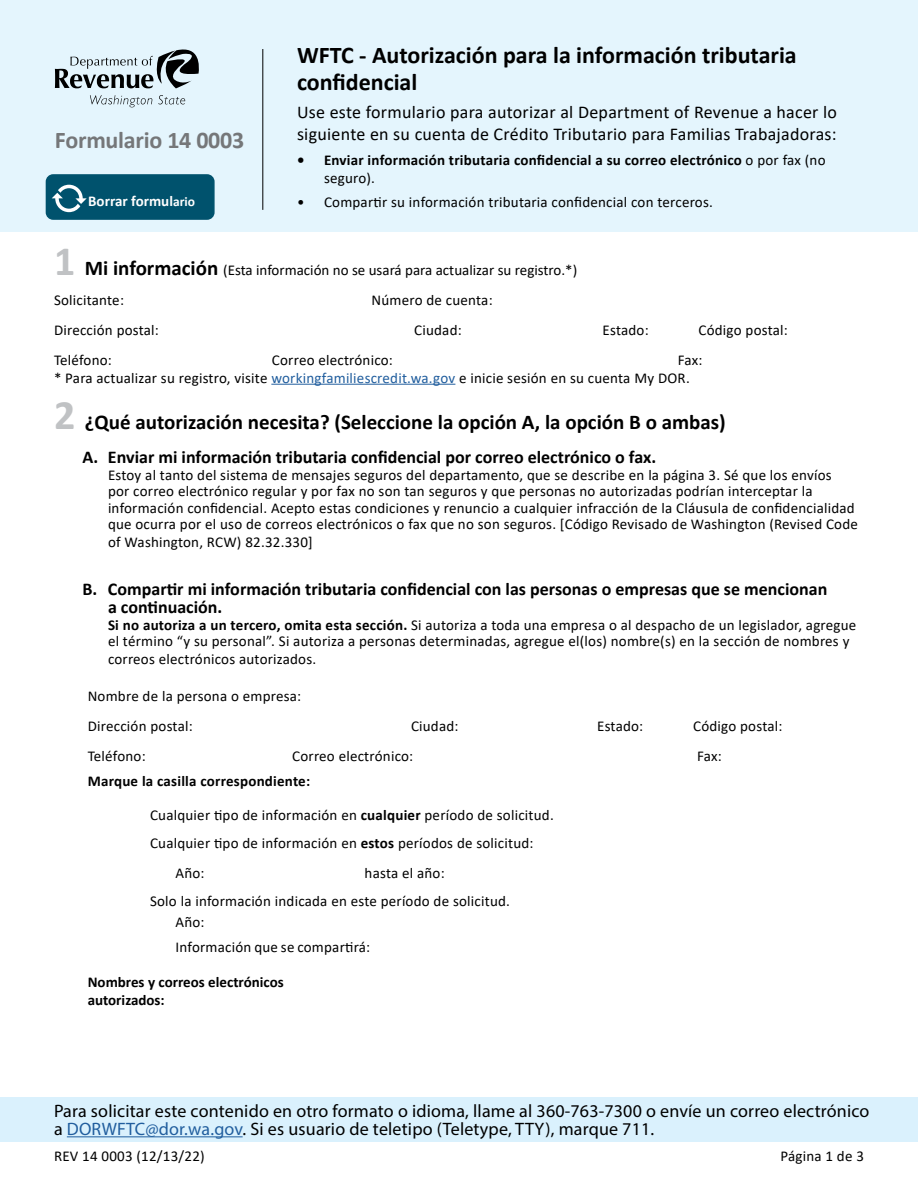
<style>
.page{position:relative;width:918px;height:1188px;background:#fff}
.page>*{position:absolute;margin:0;border:0;box-sizing:border-box;transform-origin:0 0}
.Heading_1__Title_of{font:700 24px/27px "Calibri";color:#000}
.Form_number_at_top{font:700 24px "Calibri";letter-spacing:-.01em;color:#757779}
.Heading_2{font:700 21px "Calibri";color:#000}
.Heading_3{font:700 18px/18px "Calibri";color:#000}
.t1{font:18px/18px "Myriad Pro";letter-spacing:.01em;color:#000}
.Normal__P{font:18px/21.6px "Calibri";letter-spacing:.015em;color:#000}
.Normal__P-2{font:15px/16.5px "Calibri";letter-spacing:.015em;color:#000}
.Normal__P-3{font:700 15px/18px "Calibri";letter-spacing:.015em;color:#000}
.Heading_2-2{font:15px "Calibri";color:#000}
.Heading_4{font:700 15px/18px "Calibri";color:#000}
.t2{font:700 15px "Calibri";color:#fff}
.s1{font-size:13.5px}
.s2{font-weight:400}
.s3{font-weight:700;font-size:42px;color:#c0c2c4}
.s4{font-weight:700;font-size:21px}
.s5{color:#215e9e}
.s6{font-size:42px;color:#c0c2c4}
.s7{font-weight:700}
</style>
<div class="page">
<hr style="left:271px;top:384px;width:184px;height:1px;background:#215e9e">
<div style="left:0;top:0;width:918px;height:231px;background:#e4f5fd"></div>
<svg style="left:90px;top:95px;width:62px;height:12px"></svg>
<svg style="left:158px;top:95px;width:27px;height:9px"></svg>
<svg style="left:55px;top:49px;width:144px;height:39px"></svg>
<hr style="left:262px;top:49px;width:1px;height:161px;background:#000">
<div style="left:0;top:1097px;width:918px;height:44px;background:#daf1fd"></div>
<hr style="left:67px;top:1136px;width:176px;height:1px;background:#215e9e">
<div style="left:46px;top:175px;width:168px;height:44px;background:#00526d;border-radius:7px"></div>
<svg style="left:52px;top:185px;width:35px;height:27px"></svg>
<div style="left:46px;top:174px;width:169px;height:46px;border:2px solid #00526d;border-radius:7px"></div>
<p class="Form_number_at_top" style="left:55px;top:123px;width:191px">Formulario 14 0003</p>
<p class="t2" style="left:88px;top:191px;width:108px">Borrar formul<span class="s1">ario</span></p>
<h1 class="Heading_1__Title_of" style="left:297px;top:41px;width:501px">WFTC - Autorización para la información tributaria confidencial</h1>
<p class="Normal__P" style="left:297px;top:101px;width:542px">Use este formulario para autorizar al Department of Revenue a hacer lo siguiente en su cuenta de Crédito Tributario para Familias Trabajadoras:</p>
<p class="Normal__P-3" style="left:324px;top:151px;width:503px;text-indent:-27px">• Enviar información tributaria confidencial a su correo electrónico <span class="s2">o por fax (no seguro).</span></p>
<p class="Normal__P-2" style="left:297px;top:194px;width:417px">• Compartir su información tributaria confidencial con terceros.</p>
<h2 class="Heading_2-2" style="left:54px;top:259px;width:525px"><span class="s3">1</span> <span class="s4">Mi información</span> (Esta información no se usará para actualizar su registro.*)</h2>
<p class="Normal__P-2" style="left:54px;top:291px;width:72px">Solicitante:</p>
<p class="Normal__P-2" style="left:372px;top:291px;width:123px">Número de cuenta:</p>
<p class="Normal__P-2" style="left:54px;top:321px;width:107px">Dirección postal:</p>
<p class="Normal__P-2" style="left:414px;top:321px;width:49px">Ciudad:</p>
<p class="Normal__P-2" style="left:603px;top:321px;width:48px">Estado:</p>
<p class="Normal__P-2" style="left:699px;top:321px;width:91px">Código postal:</p>
<p class="Normal__P-2" style="left:54px;top:351px;width:59px">Teléfono:</p>
<p class="Normal__P-2" style="left:272px;top:351px;width:123px">Correo electrónico:</p>
<p class="Normal__P-2" style="left:678px;top:351px;width:26px">Fax:</p>
<p class="Normal__P-2" style="left:54px;top:369px;width:637px">* Para actualizar su registro, visite <span class="s5">workingfamiliescredit.wa.gov</span> e inicie sesión en su cuenta My DOR.</p>
<h2 class="Heading_2" style="left:54px;top:407px;width:673px"><span class="s6">2</span> ¿Qué autorización necesita? (Seleccione la opción A, la opción B o ambas)</h2>
<h3 class="Heading_3" style="left:83px;top:448px;width:575px">A. Enviar mi información tributaria confidencial por correo electrónico o fax.</h3>
<p class="Normal__P-2" style="left:108px;top:466px;width:751px">Estoy al tanto del sistema de mensajes seguros del departamento, que se describe en la página 3. Sé que los envíos<br>por correo electrónico regular y por fax no son tan seguros y que personas no autorizadas podrían interceptar la información confidencial. Acepto estas condiciones y renuncio a cualquier infracción de la Cláusula de confidencialidad que ocurra por el uso de correos electrónicos o fax que no son seguros. [Código Revisado de Washington (Revised Code</p>
<p class="Normal__P-2" style="left:108px;top:534px;width:206px">of Washington, RCW) 82.32.330]</p>
<h3 class="Heading_3" style="left:108px;top:580px;width:721px;text-indent:-25px">B. Compartir mi información tributaria confidencial con las personas o empresas que se mencionan a continuación.</h3>
<p class="Normal__P-2" style="left:108px;top:616px;width:750px"><span class="s7">Si no autoriza a un tercero, omita esta sección.</span> Si autoriza a toda una empresa o al despacho de un legislador, agregue el término “y su personal”. Si autoriza a personas determinadas, agregue el(los) nombre(s) en la sección de nombres y</p>
<p class="Normal__P-2" style="left:108px;top:651px;width:210px">correos electrónicos autorizados.</p>
<p class="Normal__P-2" style="left:88px;top:688px;width:215px">Nombre de la persona o empresa:</p>
<p class="Normal__P-2" style="left:88px;top:718px;width:107px">Dirección postal:</p>
<p class="Normal__P-2" style="left:411px;top:718px;width:49px">Ciudad:</p>
<p class="Normal__P-2" style="left:597px;top:718px;width:48px">Estado:</p>
<p class="Normal__P-2" style="left:693px;top:718px;width:91px">Código postal:</p>
<p class="Normal__P-2" style="left:88px;top:748px;width:59px">Teléfono:</p>
<p class="Normal__P-2" style="left:292px;top:748px;width:123px">Correo electrónico:</p>
<p class="Normal__P-2" style="left:697px;top:748px;width:26px">Fax:</p>
<p class="Normal__P-3" style="left:88px;top:772px;width:224px">Marque la casilla correspondiente:</p>
<p class="Normal__P-2" style="left:150px;top:807px;width:405px">Cualquier tipo de información en <span class="s7">cualquier</span> período de solicitud.</p>
<p class="Normal__P-2" style="left:150px;top:835px;width:385px">Cualquier tipo de información en <span class="s7">estos</span> períodos de solicitud:</p>
<p class="Normal__P-2" style="left:176px;top:865px;width:31px">Año:</p>
<p class="Normal__P-2" style="left:365px;top:865px;width:82px">hasta el año:</p>
<p class="Normal__P-2" style="left:150px;top:892px;width:361px">Solo la información indicada en este período de solicitud.</p>
<p class="Normal__P-2" style="left:176px;top:913px;width:31px">Año:</p>
<p class="Normal__P-2" style="left:176px;top:939px;width:196px">Información que se compartirá:</p>
<h4 class="Heading_4" style="left:88px;top:973px;width:198px">Nombres y correos electrónicos autorizados:</h4>
<p class="t1" style="left:54px;top:1102px;width:817px">Para solicitar este contenido en otro formato o idioma, llame al 360-763-7300 o envíe un correo electrónico a <span class="s5">DORWFTC@dor.wa.gov</span>. Si es usuario de teletipo (Teletype, TTY), marque 711.</p>
<p class="Normal__P-2" style="left:54px;top:1147px;width:152px">REV 14 0003 (12/13/22)</p>
<p class="Normal__P-2" style="left:780px;top:1147px;width:85px">Página 1 de 3</p>
</div>
